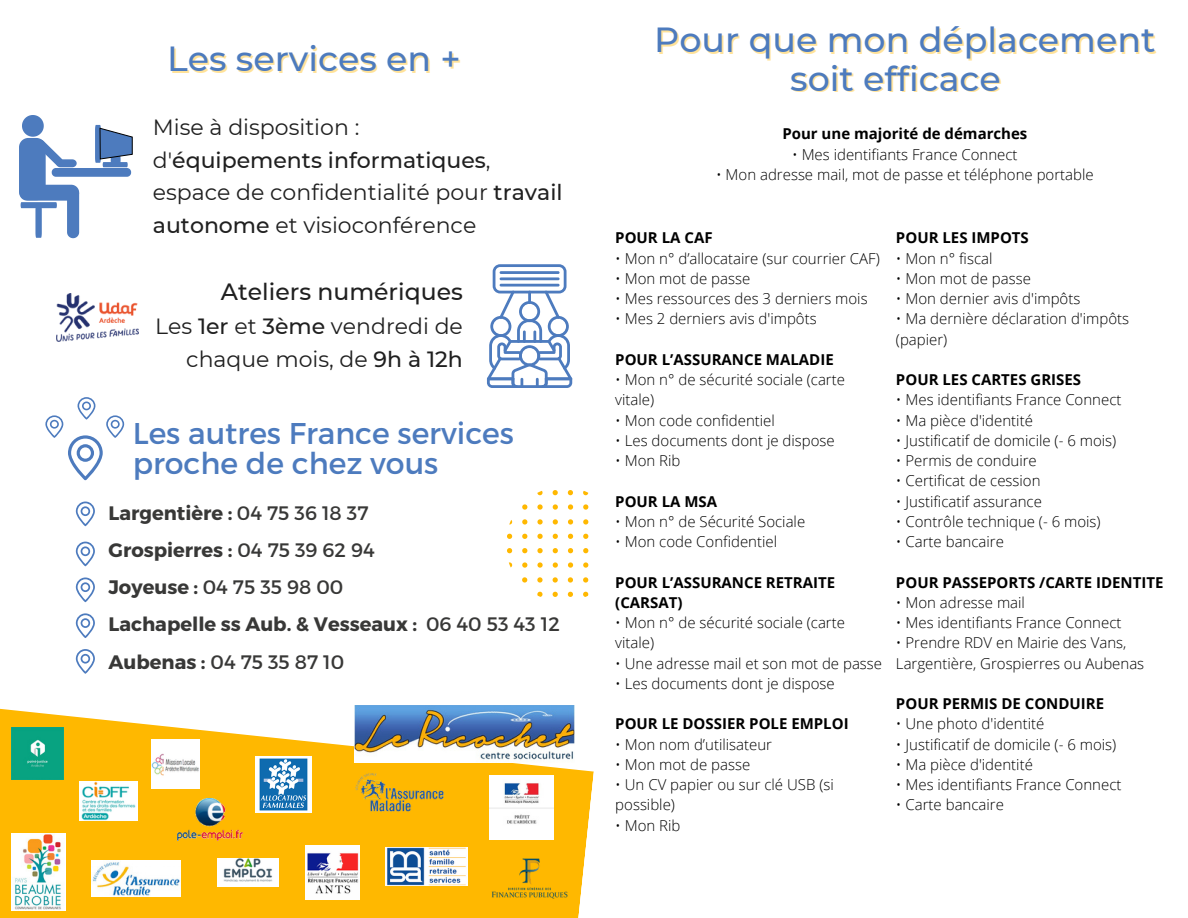
<style>
.page{position:relative;width:1188px;height:918px;background:#fff}
.page>*{position:absolute;margin:0;border:0;box-sizing:border-box;transform-origin:0 0}
.t1{font:500 34.8px/38.2px "Montserrat";color:#4d7bbe;text-align:center}
.t2{font:30px/29.2px "Montserrat";color:#4d7bbe}
.t3{font:500 23.55px "Montserrat";color:#202020}
.t4{font:22.05px/32.7px "Montserrat";color:#202020}
.t5{font:700 19.5px/37.2px "Montserrat";color:#383837}
.t6{font:300 15px/20.2px "Open Sans";color:#000}
.t7{font:700 15px/20.2px "Open Sans";color:#000}
.s1{font-weight:500}
.s2{font-weight:400}
</style>
<div class="page">
<svg style="left:507px;top:490px;width:82px;height:107px"></svg>
<svg style="left:19px;top:115px;width:114px;height:123px"></svg>
<svg style="left:487px;top:264px;width:85px;height:124px"></svg>
<hr style="left:500px;top:271px;width:60px;height:3px;background:#4d7bbe">
<hr style="left:500px;top:277px;width:60px;height:3px;background:#4d7bbe">
<hr style="left:500px;top:284px;width:60px;height:3px;background:#4d7bbe">
<svg style="left:45px;top:397px;width:79px;height:83px"></svg>
<svg style="left:76px;top:502px;width:19px;height:24px"></svg>
<svg style="left:76px;top:542px;width:19px;height:24px"></svg>
<svg style="left:76px;top:613px;width:19px;height:25px"></svg>
<svg style="left:76px;top:649px;width:19px;height:25px"></svg>
<svg style="left:0;top:708px;width:594px;height:210px;background:#fec123"></svg>
<img style="left:354px;top:705px;width:221px;height:57px">
<img style="left:489px;top:775px;width:64px;height:64px">
<img style="left:354px;top:772px;width:90px;height:40px">
<img style="left:255px;top:756px;width:57px;height:56px">
<img style="left:151px;top:740px;width:49px;height:48px">
<img style="left:79px;top:782px;width:59px;height:38px">
<img style="left:12px;top:728px;width:51px;height:52px">
<img style="left:12px;top:834px;width:54px;height:76px">
<img style="left:92px;top:860px;width:89px;height:36px">
<img style="left:178px;top:799px;width:65px;height:41px">
<img style="left:218px;top:858px;width:61px;height:28px">
<img style="left:306px;top:845px;width:54px;height:54px">
<img style="left:385px;top:847px;width:83px;height:39px">
<img style="left:492px;top:858px;width:75px;height:41px">
<img style="left:56px;top:293px;width:82px;height:49px">
<svg style="left:76px;top:578px;width:19px;height:24px"></svg>
<h1 class="t1" style="left:167px;top:40px;width:295px">Les services en +</h1>
<h3 class="t4" style="left:153px;top:111px;width:411px">Mise à disposition :<br>d'<span class="s1">équipements informatiques</span>, espace de confidentialité pour <span class="s1">travail autonome</span> et visioconférence</h3>
<h3 class="t3" style="left:221px;top:277px;width:243px">Ateliers numériques</h3>
<h3 class="t4" style="left:155px;top:310px;width:309px;text-align:right">Les <span class="s1">1er</span> et <span class="s1">3ème</span> vendredi de chaque mois, de <span class="s1">9h à 12h</span></h3>
<h2 class="t2" style="left:133px;top:417px;width:383px">Les autres France services proche de chez vous</h2>
<h3 class="t5" style="left:109px;top:494px;width:453px">Largentière : <span class="s2">04 75 36 18 37<br></span>Grospierres : <span class="s2">04 75 39 62 94<br></span>Joyeuse : <span class="s2">04 75 35 98 00<br></span>Lachapelle ss Aub. &amp; Vesseaux : <span class="s2">06 40 53 43 12<br></span>Aubenas : <span class="s2">04 75 35 87 10</span></h3>
<h1 class="t1" style="left:654px;top:21px;width:503px">Pour que mon déplacement soit efficace</h1>
<p class="t7" style="left:782px;top:123px;width:247px">Pour une majorité de démarches</p>
<p class="t6" style="left:792px;top:144px;width:227px">• Mes identifiants France Connect</p>
<p class="t6" style="left:716px;top:164px;width:379px">• Mon adresse mail, mot de passe et téléphone portable</p>
<p class="t7" style="left:615px;top:228px;width:99px">POUR LA CAF</p>
<p class="t6" style="left:615px;top:248px;width:266px">• Mon n° d’allocataire (sur courrier CAF)</p>
<p class="t6" style="left:615px;top:268px;width:137px">• Mon mot de passe</p>
<p class="t6" style="left:615px;top:288px;width:254px">• Mes ressources des 3 derniers mois</p>
<p class="t6" style="left:615px;top:309px;width:203px">• Mes 2 derniers avis d'impôts</p>
<p class="t7" style="left:615px;top:349px;width:220px">POUR L’ASSURANCE MALADIE</p>
<p class="t6" style="left:615px;top:369px;width:231px">• Mon n° de sécurité sociale (carte vitale)</p>
<p class="t6" style="left:615px;top:410px;width:161px">• Mon code confidentiel</p>
<p class="t6" style="left:615px;top:430px;width:221px">• Les documents dont je dispose</p>
<p class="t6" style="left:615px;top:450px;width:67px">• Mon Rib</p>
<p class="t7" style="left:615px;top:491px;width:103px">POUR LA MSA</p>
<p class="t6" style="left:615px;top:511px;width:191px">• Mon n° de Sécurité Sociale</p>
<p class="t6" style="left:615px;top:531px;width:163px">• Mon code Confidentiel</p>
<p class="t7" style="left:615px;top:572px;width:221px">POUR L’ASSURANCE RETRAITE (CARSAT)</p>
<p class="t6" style="left:615px;top:612px;width:231px">• Mon n° de sécurité sociale (carte vitale)</p>
<p class="t6" style="left:615px;top:653px;width:268px">• Une adresse mail et son mot de passe</p>
<p class="t6" style="left:615px;top:673px;width:221px">• Les documents dont je dispose</p>
<p class="t7" style="left:615px;top:714px;width:235px">POUR LE DOSSIER POLE EMPLOI</p>
<p class="t6" style="left:615px;top:734px;width:158px">• Mon nom d’utilisateur</p>
<p class="t6" style="left:615px;top:754px;width:137px">• Mon mot de passe</p>
<p class="t6" style="left:615px;top:774px;width:220px">• Un CV papier ou sur clé USB (si possible)</p>
<p class="t6" style="left:615px;top:815px;width:67px">• Mon Rib</p>
<p class="t7" style="left:896px;top:228px;width:134px">POUR LES IMPOTS</p>
<p class="t6" style="left:896px;top:248px;width:98px">• Mon n° fiscal</p>
<p class="t6" style="left:896px;top:268px;width:137px">• Mon mot de passe</p>
<p class="t6" style="left:896px;top:288px;width:186px">• Mon dernier avis d'impôts</p>
<p class="t6" style="left:896px;top:309px;width:235px">• Ma dernière déclaration d'impôts (papier)</p>
<p class="t7" style="left:896px;top:369px;width:187px">POUR LES CARTES GRISES</p>
<p class="t6" style="left:896px;top:390px;width:227px">• Mes identifiants France Connect</p>
<p class="t6" style="left:896px;top:410px;width:138px">• Ma pièce d'identité</p>
<p class="t6" style="left:896px;top:430px;width:222px">• Justificatif de domicile (- 6 mois)</p>
<p class="t6" style="left:896px;top:450px;width:142px">• Permis de conduire</p>
<p class="t6" style="left:896px;top:471px;width:146px">• Certificat de cession</p>
<p class="t6" style="left:896px;top:491px;width:147px">• Justificatif assurance</p>
<p class="t6" style="left:896px;top:511px;width:206px">• Contrôle technique (- 6 mois)</p>
<p class="t6" style="left:896px;top:531px;width:109px">• Carte bancaire</p>
<p class="t7" style="left:896px;top:572px;width:269px">POUR PASSEPORTS /CARTE IDENTITE</p>
<p class="t6" style="left:896px;top:592px;width:130px">• Mon adresse mail</p>
<p class="t6" style="left:896px;top:612px;width:227px">• Mes identifiants France Connect</p>
<p class="t6" style="left:896px;top:633px;width:250px">• Prendre RDV en Mairie des Vans,<br>Largentière, Grospierres ou Aubenas</p>
<p class="t7" style="left:896px;top:693px;width:210px">POUR PERMIS DE CONDUIRE</p>
<p class="t6" style="left:896px;top:714px;width:150px">• Une photo d'identité</p>
<p class="t6" style="left:896px;top:734px;width:222px">• Justificatif de domicile (- 6 mois)</p>
<p class="t6" style="left:896px;top:754px;width:138px">• Ma pièce d'identité</p>
<p class="t6" style="left:896px;top:774px;width:227px">• Mes identifiants France Connect</p>
<p class="t6" style="left:896px;top:795px;width:109px">• Carte bancaire</p>
</div>
